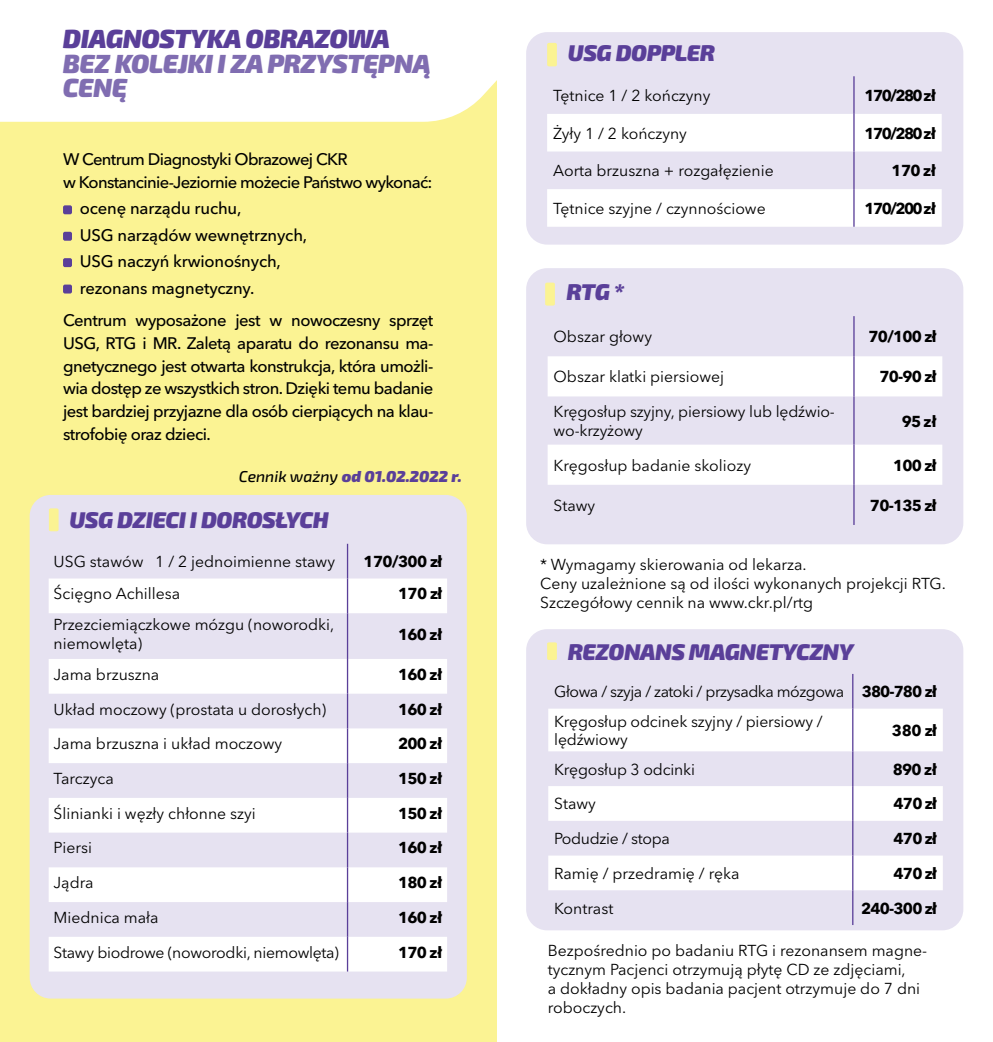
<style>
.page{position:relative;width:993px;height:1042px;background:#fff}
.page>*{position:absolute;margin:0;border:0;box-sizing:border-box;transform-origin:0 0}
.t1{font:italic 900 26.25px/24.5px "Exo 2";letter-spacing:-.02em;color:#806db1}
.t2{font:italic 900 26.25px "Exo 2";letter-spacing:-.02em;color:#5a3f99}
.t3{font:italic 900 22.75px "Exo 2";letter-spacing:-.02em;color:#5a3f99}
.t4{font:500 16.62px/22.8px "Avenir Next LT Pro";letter-spacing:-.03em;color:#000}
.t5{font:500 16.62px/26.4px "Avenir Next LT Pro";letter-spacing:-.01em;color:#000}
.t6{font:15.75px/18.9px "Avenir Next LT Pro";color:#000}
.t7{font:700 15.75px "Avenir Next LT Pro";letter-spacing:-.05em;color:#000}
.t8{font:15.75px/29.2px "Avenir Next LT Pro";letter-spacing:-.03em;color:#000}
.t9{font:15.75px "Avenir Next LT Pro";letter-spacing:-.02em;color:#000}
.t10{font:italic 900 15.75px "Exo 2";color:#5a3f99}
.s1{font-weight:500;color:#000}
.s2{font-weight:700}
</style>
<div class="page">
<div style="left:0;top:50px;width:496px;height:992px;background:#fbf393"></div>
<div style="left:0;top:50px;width:497px;height:72px;background:#fff"></div>
<div style="left:30px;top:495px;width:436px;height:503px;background:#e6e2f1;border-radius:21px"></div>
<svg style="left:49px;top:578px;width:398px;height:393px;fill:#fff"></svg>
<hr style="left:347px;top:544px;width:1px;height:34px;background:#5a3f99">
<hr style="left:347px;top:578px;width:1px;height:35px;background:#5a3f99">
<hr style="left:347px;top:613px;width:1px;height:46px;background:#5a3f99">
<hr style="left:347px;top:659px;width:1px;height:35px;background:#5a3f99">
<hr style="left:347px;top:694px;width:1px;height:34px;background:#5a3f99">
<hr style="left:347px;top:728px;width:1px;height:35px;background:#5a3f99">
<hr style="left:347px;top:763px;width:1px;height:35px;background:#5a3f99">
<hr style="left:347px;top:798px;width:1px;height:34px;background:#5a3f99">
<hr style="left:347px;top:832px;width:1px;height:35px;background:#5a3f99">
<hr style="left:347px;top:867px;width:1px;height:35px;background:#5a3f99">
<hr style="left:347px;top:902px;width:1px;height:35px;background:#5a3f99">
<hr style="left:347px;top:937px;width:1px;height:34px;background:#5a3f99">
<div style="left:49px;top:508px;width:10px;height:23px;background:#fbf393;border-radius:2px"></div>
<div style="left:63px;top:205px;width:9px;height:9px;background:#5a3f99;border-radius:2px"></div>
<div style="left:63px;top:232px;width:9px;height:9px;background:#5a3f99;border-radius:2px"></div>
<div style="left:63px;top:258px;width:9px;height:9px;background:#5a3f99;border-radius:2px"></div>
<div style="left:63px;top:285px;width:9px;height:8px;background:#5a3f99;border-radius:2px"></div>
<div style="left:526px;top:268px;width:436px;height:276px;background:#e6e2f1;border-radius:21px"></div>
<svg style="left:548px;top:356px;width:394px;height:129px;fill:#fff"></svg>
<hr style="left:853px;top:316px;width:1px;height:40px;background:#5a3f99">
<hr style="left:853px;top:356px;width:1px;height:40px;background:#5a3f99">
<hr style="left:853px;top:396px;width:1px;height:49px;background:#5a3f99">
<hr style="left:853px;top:445px;width:1px;height:40px;background:#5a3f99">
<hr style="left:853px;top:485px;width:1px;height:40px;background:#5a3f99">
<div style="left:545px;top:283px;width:9px;height:23px;background:#fbf393;border-radius:2px"></div>
<div style="left:526px;top:629px;width:436px;height:301px;background:#e6e2f1;border-radius:21px"></div>
<svg style="left:548px;top:708px;width:394px;height:182px;fill:#fff"></svg>
<hr style="left:851px;top:674px;width:2px;height:34px;background:#5a3f99">
<hr style="left:851px;top:708px;width:2px;height:43px;background:#5a3f99">
<hr style="left:851px;top:751px;width:2px;height:35px;background:#5a3f99">
<hr style="left:851px;top:786px;width:2px;height:35px;background:#5a3f99">
<hr style="left:851px;top:821px;width:2px;height:34px;background:#5a3f99">
<hr style="left:851px;top:855px;width:2px;height:35px;background:#5a3f99">
<hr style="left:851px;top:890px;width:2px;height:35px;background:#5a3f99">
<svg style="left:547px;top:642px;width:9px;height:18px"></svg>
<div style="left:526px;top:32px;width:436px;height:213px;background:#e6e2f1;border-radius:21px"></div>
<svg style="left:547px;top:114px;width:394px;height:113px;fill:#fff"></svg>
<hr style="left:853px;top:76px;width:1px;height:38px;background:#5a3f99">
<hr style="left:853px;top:114px;width:1px;height:37px;background:#5a3f99">
<hr style="left:853px;top:151px;width:1px;height:38px;background:#5a3f99">
<hr style="left:853px;top:189px;width:1px;height:38px;background:#5a3f99">
<div style="left:547px;top:43px;width:9px;height:23px;background:#fbf393;border-radius:2px"></div>
<h1 class="t2" style="left:63px;top:23px;width:328px">DIAGNOSTYKA OBRAZOWA</h1>
<h1 class="t1" style="left:63px;top:52px;width:369px">BEZ KOLEJKI I ZA PRZYSTĘPNĄ<br>CENĘ</h1>
<p class="t4" style="left:63px;top:148px;width:371px">W Centrum Diagnostyki Obrazowej CKR<br>w Konstancinie-Jeziornie możecie Państwo wykonać:</p>
<p class="t5" style="left:80px;top:195px;width:229px">ocenę narządu ruchu,<br>USG narządów wewnętrznych,<br>USG naczyń krwionośnych, rezonans magnetyczny.</p>
<p class="t4" style="left:63px;top:309px;width:372px;text-align:justify">Centrum wyposażone jest w nowoczesny sprzęt USG, RTG i MR. Zaletą aparatu do rezonansu ma&shy;gnetycznego jest otwarta konstrukcja, która umożli&shy;wia dostęp ze wszystkich stron. Dzięki temu badanie jest bardziej przyjazne dla osób cierpiących na klau&shy;strofobię oraz dzieci.</p>
<p class="t10" style="left:239px;top:467px;width:224px"><span class="s1">Cennik ważny</span> od 01.02.2022 r.</p>
<h2 class="t3" style="left:69px;top:505px;width:261px">USG DZIECI I DOROSŁYCH</h2>
<p class="t6" style="left:54px;top:552px;width:283px">USG stawów 1 / 2 jednoimienne stawy</p>
<p class="t7" style="left:363px;top:552px;width:80px">170/300 zł</p>
<p class="t6" style="left:54px;top:584px;width:128px">Ścięgno Achillesa</p>
<p class="t7" style="left:398px;top:584px;width:46px">170 zł</p>
<p class="t6" style="left:54px;top:615px;width:282px">Przezciemiączkowe mózgu (noworodki, niemowlęta)</p>
<p class="t7" style="left:398px;top:624px;width:46px">160 zł</p>
<p class="t6" style="left:54px;top:665px;width:107px">Jama brzuszna</p>
<p class="t7" style="left:398px;top:664px;width:46px">160 zł</p>
<p class="t6" style="left:54px;top:699px;width:274px">Układ moczowy (prostata u dorosłych)</p>
<p class="t7" style="left:398px;top:699px;width:46px">160 zł</p>
<p class="t6" style="left:54px;top:734px;width:230px">Jama brzuszna i układ moczowy</p>
<p class="t7" style="left:398px;top:734px;width:46px">200 zł</p>
<p class="t6" style="left:54px;top:769px;width:62px">Tarczyca</p>
<p class="t7" style="left:398px;top:769px;width:46px">150 zł</p>
<p class="t6" style="left:54px;top:804px;width:204px">Ślinianki i węzły chłonne szyi</p>
<p class="t7" style="left:398px;top:803px;width:46px">150 zł</p>
<p class="t6" style="left:54px;top:838px;width:40px">Piersi</p>
<p class="t7" style="left:398px;top:838px;width:46px">160 zł</p>
<p class="t6" style="left:54px;top:873px;width:41px">Jądra</p>
<p class="t7" style="left:398px;top:873px;width:46px">180 zł</p>
<p class="t6" style="left:54px;top:908px;width:106px">Miednica mała</p>
<p class="t7" style="left:398px;top:908px;width:46px">160 zł</p>
<p class="t9" style="left:54px;top:943px;width:287px">Stawy biodrowe (noworodki, niemowlęta)</p>
<p class="t7" style="left:398px;top:942px;width:46px">170 zł</p>
<h2 class="t3" style="left:567px;top:39px;width:149px">USG DOPPLER</h2>
<p class="t6" style="left:553px;top:86px;width:159px">Tętnice 1 / 2 kończyny</p>
<p class="t7" style="left:864px;top:86px;width:73px">170/280 zł</p>
<p class="t6" style="left:553px;top:124px;width:135px">Żyły 1 / 2 kończyny</p>
<p class="t7" style="left:864px;top:123px;width:73px">170/280 zł</p>
<p class="t6" style="left:553px;top:161px;width:222px">Aorta brzuszna + rozgałęzienie</p>
<p class="t7" style="left:891px;top:161px;width:46px">170 zł</p>
<p class="t6" style="left:553px;top:199px;width:214px">Tętnice szyjne / czynnościowe</p>
<p class="t7" style="left:864px;top:199px;width:73px">170/200 zł</p>
<h2 class="t3" style="left:566px;top:278px;width:59px">RTG *</h2>
<p class="t6" style="left:553px;top:327px;width:100px">Obszar głowy</p>
<p class="t7" style="left:868px;top:327px;width:69px">70/100 zł</p>
<p class="t6" style="left:553px;top:367px;width:172px">Obszar klatki piersiowej</p>
<p class="t7" style="left:879px;top:367px;width:59px">70-90 zł</p>
<p class="t6" style="left:553px;top:402px;width:283px">Kręgosłup szyjny, piersiowy lub lędźwio&shy;wo-krzyżowy</p>
<p class="t7" style="left:901px;top:411px;width:36px">95 zł</p>
<p class="t6" style="left:553px;top:456px;width:199px">Kręgosłup badanie skoliozy</p>
<p class="t7" style="left:892px;top:455px;width:45px">100 zł</p>
<p class="t6" style="left:553px;top:496px;width:43px">Stawy</p>
<p class="t7" style="left:869px;top:496px;width:68px">70-135 zł</p>
<p class="t6" style="left:540px;top:555px;width:407px">* Wymagamy skierowania od lekarza.<br>Ceny uzależnione są od ilości wykonanych projekcji RTG.<br>Szczegółowy cennik na www.ckr.pl/rtg</p>
<h2 class="t3" style="left:567px;top:638px;width:287px">REZONANS MAGNETYCZNY</h2>
<p class="t8" style="left:554px;top:677px;width:384px">Głowa / szyja / zatoki / przysadka mózgowa <span class="s2">380-780 zł<br></span>Kręgosłup odcinek szyjny / piersiowy /</p>
<p class="t6" style="left:554px;top:730px;width:75px">lędźwiowy</p>
<p class="t7" style="left:891px;top:721px;width:47px">380 zł</p>
<p class="t6" style="left:554px;top:759px;width:142px">Kręgosłup 3 odcinki</p>
<p class="t7" style="left:892px;top:759px;width:46px">890 zł</p>
<p class="t6" style="left:554px;top:794px;width:43px">Stawy</p>
<p class="t7" style="left:893px;top:794px;width:45px">470 zł</p>
<p class="t9" style="left:554px;top:829px;width:117px">Podudzie / stopa</p>
<p class="t7" style="left:893px;top:829px;width:45px">470 zł</p>
<p class="t6" style="left:554px;top:864px;width:187px">Ramię / przedramię / ręka</p>
<p class="t7" style="left:893px;top:864px;width:45px">470 zł</p>
<p class="t6" style="left:554px;top:898px;width:61px">Kontrast</p>
<p class="t7" style="left:860px;top:898px;width:77px">240-300 zł</p>
<p class="t6" style="left:547px;top:941px;width:381px">Bezpośrednio po badaniu RTG i rezonansem magne&shy;tycznym Pacjenci otrzymują płytę CD ze zdjęciami,<br>a dokładny opis badania pacjent otrzymuje do 7 dni roboczych.</p>
</div>
